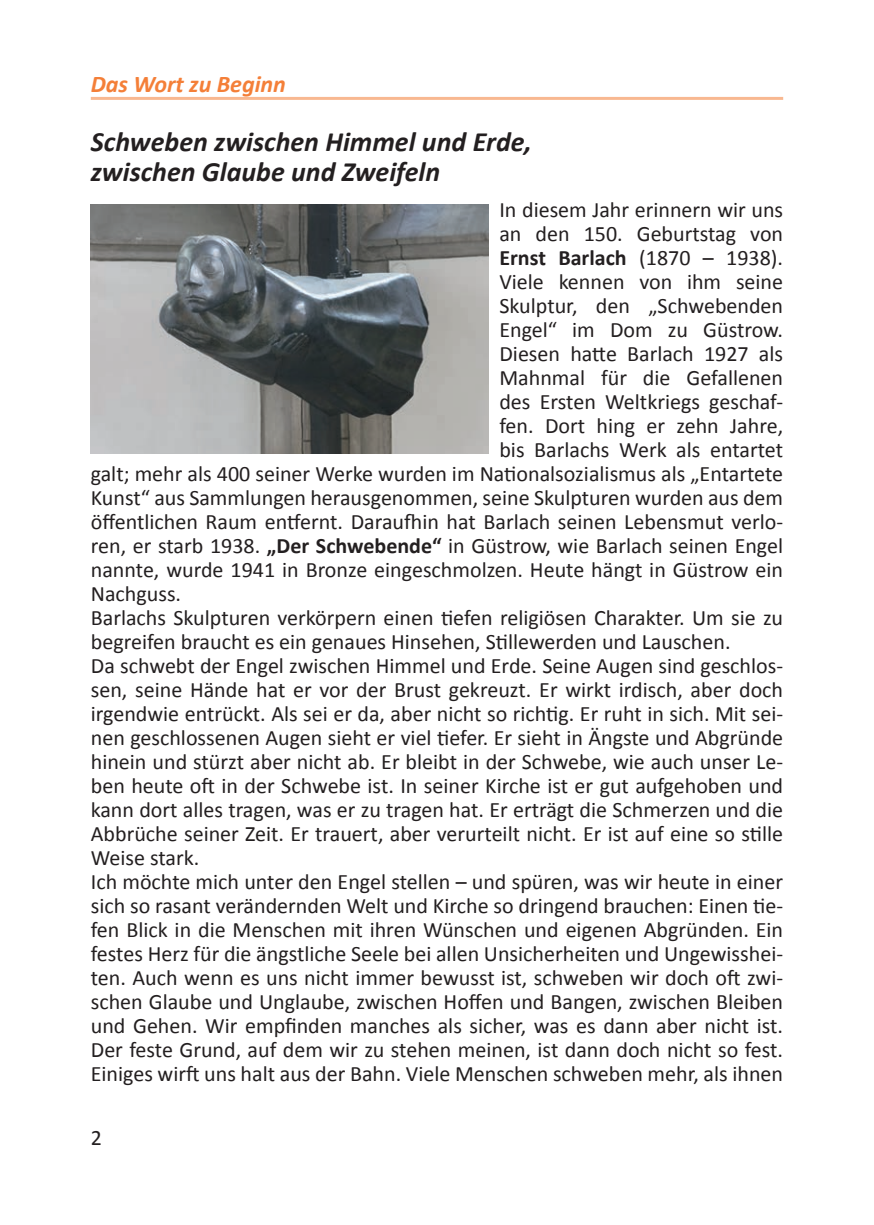
<style>
.page{position:relative;width:874px;height:1225px;background:#fff}
.page>*{position:absolute;margin:0;border:0;box-sizing:border-box;transform-origin:0 0}
.t1{font:italic 700 28px/30px "Calibri";color:#231f20}
.t2{font:italic 700 24px "Calibri";color:#f47f38}
.t3{font:22px "Calibri";color:#231f20}
.t4{font:700 22px "Calibri";color:#231f20}
.s1{font-weight:400}
.s2{font-weight:700}
</style>
<div class="page">
<hr style="left:91px;top:97px;width:691px;height:3px;background:#f47f38">
<img style="left:91px;top:204px;width:397px;height:250px">
<p class="t2" style="left:91px;top:68px;width:196px">Das Wort zu Beginn</p>
<p class="t1" style="left:91px;top:127px;width:442px">Schweben zwischen Himmel und Erde, zwischen Glaube und Zweifeln</p>
<p class="t3" style="left:499px;top:196px;width:285px">In diesem Jahr erinnern wir uns</p>
<p class="t3" style="left:499px;top:220px;width:285px">an den 150. Geburtstag von</p>
<p class="t4" style="left:499px;top:243px;width:285px">Ernst Barlach <span class="s1">(1870 – 1938).</span></p>
<p class="t3" style="left:499px;top:268px;width:285px">Viele kennen von ihm seine</p>
<p class="t3" style="left:499px;top:292px;width:285px">Skulptur, den „Schwebenden</p>
<p class="t3" style="left:499px;top:316px;width:285px">Engel“ im Dom zu Güstrow.</p>
<p class="t3" style="left:499px;top:340px;width:285px">Diesen hatte Barlach 1927 als</p>
<p class="t3" style="left:499px;top:364px;width:285px">Mahnmal für die Gefallenen</p>
<p class="t3" style="left:499px;top:388px;width:285px">des Ersten Weltkriegs geschaf-</p>
<p class="t3" style="left:499px;top:412px;width:285px">fen. Dort hing er zehn Jahre,</p>
<p class="t3" style="left:499px;top:436px;width:285px">bis Barlachs Werk als entartet</p>
<p class="t3" style="left:91px;top:460px;width:693px">galt; mehr als 400 seiner Werke wurden im Nationalsozialismus als „Entartete</p>
<p class="t3" style="left:91px;top:484px;width:693px">Kunst“ aus Sammlungen herausgenommen, seine Skulpturen wurden aus dem</p>
<p class="t3" style="left:91px;top:508px;width:693px">öffentlichen Raum entfernt. Daraufhin hat Barlach seinen Lebensmut verlo-</p>
<p class="t3" style="left:91px;top:532px;width:693px">ren, er starb 1938. <span class="s2">„Der Schwebende“</span> in Güstrow, wie Barlach seinen Engel</p>
<p class="t3" style="left:91px;top:556px;width:693px">nannte, wurde 1941 in Bronze eingeschmolzen. Heute hängt in Güstrow ein</p>
<p class="t3" style="left:91px;top:580px;width:92px">Nachguss.</p>
<p class="t3" style="left:91px;top:604px;width:693px">Barlachs Skulpturen verkörpern einen tiefen religiösen Charakter. Um sie zu</p>
<p class="t3" style="left:91px;top:628px;width:641px">begreifen braucht es ein genaues Hinsehen, Stillewerden und Lauschen.</p>
<p class="t3" style="left:91px;top:652px;width:693px">Da schwebt der Engel zwischen Himmel und Erde. Seine Augen sind geschlos-</p>
<p class="t3" style="left:91px;top:676px;width:693px">sen, seine Hände hat er vor der Brust gekreuzt. Er wirkt irdisch, aber doch</p>
<p class="t3" style="left:91px;top:700px;width:693px">irgendwie entrückt. Als sei er da, aber nicht so richtig. Er ruht in sich. Mit sei-</p>
<p class="t3" style="left:91px;top:724px;width:693px">nen geschlossenen Augen sieht er viel tiefer. Er sieht in Ängste und Abgründe</p>
<p class="t3" style="left:91px;top:748px;width:693px">hinein und stürzt aber nicht ab. Er bleibt in der Schwebe, wie auch unser Le-</p>
<p class="t3" style="left:91px;top:772px;width:693px">ben heute oft in der Schwebe ist. In seiner Kirche ist er gut aufgehoben und</p>
<p class="t3" style="left:91px;top:796px;width:693px">kann dort alles tragen, was er zu tragen hat. Er erträgt die Schmerzen und die</p>
<p class="t3" style="left:91px;top:820px;width:693px">Abbrüche seiner Zeit. Er trauert, aber verurteilt nicht. Er ist auf eine so stille</p>
<p class="t3" style="left:91px;top:844px;width:110px">Weise stark.</p>
<p class="t3" style="left:91px;top:868px;width:693px">Ich möchte mich unter den Engel stellen – und spüren, was wir heute in einer</p>
<p class="t3" style="left:91px;top:892px;width:693px">sich so rasant verändernden Welt und Kirche so dringend brauchen: Einen tie-</p>
<p class="t3" style="left:91px;top:916px;width:693px">fen Blick in die Menschen mit ihren Wünschen und eigenen Abgründen. Ein</p>
<p class="t3" style="left:91px;top:940px;width:693px">festes Herz für die ängstliche Seele bei allen Unsicherheiten und Ungewisshei-</p>
<p class="t3" style="left:91px;top:964px;width:693px">ten. Auch wenn es uns nicht immer bewusst ist, schweben wir doch oft zwi-</p>
<p class="t3" style="left:91px;top:988px;width:693px">schen Glaube und Unglaube, zwischen Hoffen und Bangen, zwischen Bleiben</p>
<p class="t3" style="left:91px;top:1012px;width:693px">und Gehen. Wir empfinden manches als sicher, was es dann aber nicht ist.</p>
<p class="t3" style="left:91px;top:1036px;width:693px">Der feste Grund, auf dem wir zu stehen meinen, ist dann doch nicht so fest.</p>
<p class="t3" style="left:91px;top:1060px;width:693px">Einiges wirft uns halt aus der Bahn. Viele Menschen schweben mehr, als ihnen</p>
<p class="t3" style="left:91px;top:1123px;width:13px">2</p>
</div>
